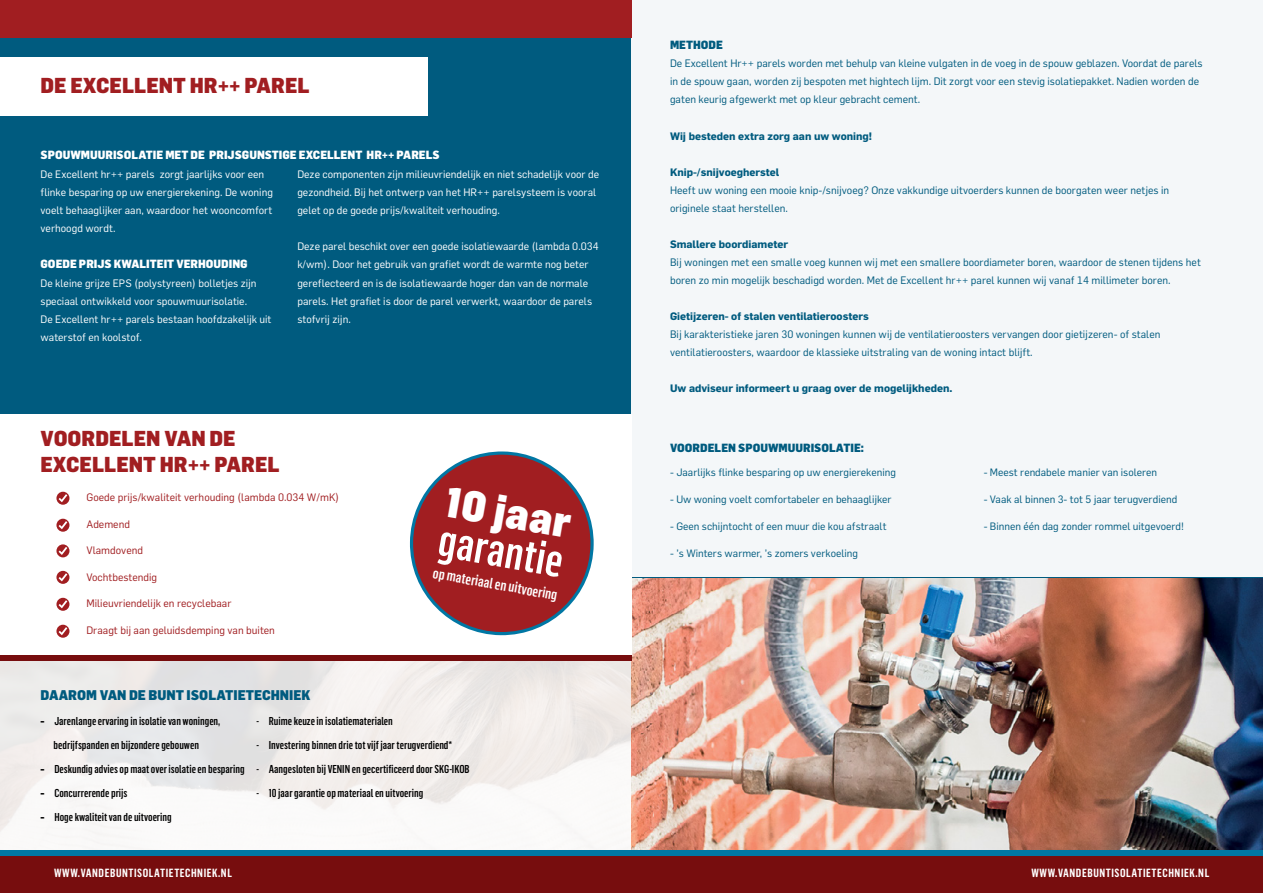
<style>
.page{position:relative;width:1263px;height:893px;background:#fff}
.page>*{position:absolute;margin:0;border:0;box-sizing:border-box;transform-origin:0 0}
.t1{font:500 45.6px "Flama Condensed";color:#fff}
.t2{font:900 42.15px "Flama Semicondensed";color:#fff}
.t3{font:900 21.15px "Flama Semicondensed";color:#a11e21}
.t4{font:500 14.7px "Flama Condensed";color:#fff}
.t5{font:900 13.8px "Flama Semicondensed";color:#005b7f}
.t6{font:900 11.7px "Flama Semicondensed";color:#fff}
.t7{font:600 11.7px "Flama Condensed";letter-spacing:.05em;color:#fff}
.t8{font:900 11.7px "Flama Semicondensed";color:#005b7f}
.t9{font:500 11.25px/24px "Flama Condensed";color:#000}
.t10{font:10.65px/18px "Flama";color:#005b7f}
.t11{font:10.65px/18px "Flama";color:#fff}
.t12{font:700 10.65px "Flama";color:#005b7f}
.t13{font:10.65px "Flama";color:#a11e21}
.t14{font:10.5px "Flama";color:#005b7f}
.s1{font-family:"Flama";font-weight:900}
</style>
<div class="page">
<svg style="left:0;top:661px;width:631px;height:187px"></svg>
<img style="left:631px;top:577px;width:632px;height:273px">
<div style="left:0;top:0;width:1263px;height:577px;background:#005b7f"></div>
<div style="left:0;top:415px;width:631px;height:241px;background:#fff"></div>
<svg style="left:56px;top:492px;width:13px;height:13px"></svg>
<svg style="left:56px;top:519px;width:13px;height:13px"></svg>
<svg style="left:56px;top:544px;width:13px;height:13px"></svg>
<svg style="left:56px;top:571px;width:13px;height:13px"></svg>
<svg style="left:56px;top:598px;width:13px;height:13px"></svg>
<div style="left:0;top:853px;width:1263px;height:40px;background:#770d0e"></div>
<svg style="left:409px;top:451px;width:185px;height:185px"></svg>
<div style="left:0;top:57px;width:427px;height:59px;background:#fff"></div>
<div style="left:0;top:850px;width:1263px;height:5px;background:#0077a4"></div>
<div style="left:631px;top:0;width:632px;height:577px;background:#f4f7f9"></div>
<svg style="left:56px;top:625px;width:13px;height:13px"></svg>
<div style="left:0;top:0;width:631px;height:38px;background:#a11e21"></div>
<div style="left:0;top:656px;width:631px;height:5px;background:#770d0e"></div>
<h3 class="t3" style="left:41px;top:72px;width:271px">DE EXCELLENT HR++ PAREL</h3>
<p class="t6" style="left:41px;top:147px;width:16px">SPOUWMUURISOLATIE</p>
<p class="t6" style="left:165px;top:147px;width:9px">MET</p>
<p class="t6" style="left:191px;top:147px;width:53px">DE PRIJSGUNSTIGE</p>
<p class="t6" style="left:299px;top:147px;width:30px">EXCELLENT</p>
<p class="t6" style="left:367px;top:147px;width:39px">HR++ PARELS</p>
<p class="t11" style="left:41px;top:165px;width:234px">De Excellent hr++ parels zorgt jaarlijks voor een flinke besparing op uw energierekening. De woning voelt behaaglijker aan, waardoor het wooncomfort verhoogd wordt.</p>
<p class="t6" style="left:41px;top:257px;width:16px">GOEDE</p>
<p class="t6" style="left:79px;top:257px;width:43px">PRIJSKWALITEIT</p>
<p class="t6" style="left:176px;top:257px;width:9px">VERHOUDING</p>
<p class="t11" style="left:41px;top:273px;width:232px">De kleine grijze EPS (polystyreen) bolletjes zijn speciaal ontwikkeld voor spouwmuurisolatie.<br>De Excellent hr++ parels bestaan hoofdzakelijk uit waterstof en koolstof.</p>
<p class="t11" style="left:297px;top:165px;width:303px">Deze componenten zijn milieuvriendelijk en niet schadelijk voor de gezondheid. Bij het ontwerp van het HR++ parelsysteem is vooral gelet op de goede prijs/kwaliteit verhouding.</p>
<p class="t11" style="left:297px;top:237px;width:303px">Deze parel beschikt over een goede isolatiewaarde (lambda 0.034 k/wm). Door het gebruik van grafiet wordt de warmte nog beter gereflecteerd en is de isolatiewaarde hoger dan van de normale parels. Het grafiet is door de parel verwerkt, waardoor de parels stofvrij zijn.</p>
<h3 class="t3" style="left:41px;top:424px;width:28px">VOORDELEN</h3>
<h3 class="t3" style="left:164px;top:424px;width:15px">VAN</h3>
<h3 class="t3" style="left:209px;top:424px;width:28px">DE</h3>
<h3 class="t3" style="left:41px;top:450px;width:53px">EXCELLENT</h3>
<h3 class="t3" style="left:160px;top:450px;width:81px">HR++ PAREL</h3>
<p class="t13" style="left:86px;top:491px;width:255px">Goede prijs/kwaliteit verhouding (lambda 0.034 W/mK)</p>
<p class="t13" style="left:86px;top:518px;width:45px">Ademend</p>
<p class="t13" style="left:86px;top:544px;width:58px">Vlamdovend</p>
<p class="t13" style="left:86px;top:571px;width:72px">Vochtbestendig</p>
<p class="t13" style="left:86px;top:597px;width:147px">Milieuvriendelijk en recyclebaar</p>
<p class="t13" style="left:86px;top:624px;width:190px">Draagt bij aan geluidsdemping van buiten</p>
<p class="t5" style="left:41px;top:686px;width:20px">DAAROM</p>
<p class="t5" style="left:100px;top:686px;width:68px">VAN DE BUNT</p>
<p class="t5" style="left:187px;top:686px;width:14px">ISOLATIETE</p>
<p class="t5" style="left:262px;top:686px;width:18px">CHNIEK</p>
<h2 class="t2" style="left:451px;top:474px;width:128px;rotate:10deg">10 JAAR</h2>
<h1 class="t1" style="left:444px;top:511px;width:127px;rotate:10deg">garantie</h1>
<h3 class="t4" style="left:435px;top:564px;width:128px;rotate:10deg">op materiaal en uitvoering</h3>
<p class="t9" style="left:54px;top:709px;width:168px;text-indent:-13px"><span class="s1">-</span> Jarenlange ervaring in isolatie van woningen, bedrijfspanden en bijzondere gebouwen</p>
<p class="t9" style="left:41px;top:757px;width:206px"><span class="s1">-</span> Deskundig advies op maat over isolatie en besparing</p>
<p class="t9" style="left:41px;top:781px;width:88px"><span class="s1">-</span> Concurrerende prijs</p>
<p class="t9" style="left:41px;top:805px;width:133px"><span class="s1">-</span> Hoge kwaliteit van de uitvoering</p>
<p class="t9" style="left:256px;top:709px;width:138px">- Ruime keuze in isolatiematerialen</p>
<p class="t9" style="left:256px;top:733px;width:197px">- Investering binnen drie tot vijf jaar terugverdiend*</p>
<p class="t9" style="left:256px;top:757px;width:215px">- Aangesloten bij VENIN en gecertificeerd door SKG-IKOB</p>
<p class="t9" style="left:256px;top:781px;width:168px">- 10 jaar garantie op materiaal en uitvoering</p>
<p class="t8" style="left:670px;top:37px;width:54px">METHODE</p>
<p class="t10" style="left:670px;top:54px;width:534px">De Excellent Hr++ parels worden met behulp van kleine vulgaten in de voeg in de spouw geblazen. Voordat de parels in de spouw gaan, worden zij bespoten met hightech lijm. Dit zorgt voor een stevig isolatiepakket. Nadien worden de gaten keurig afgewerkt met op kleur gebracht cement.</p>
<p class="t12" style="left:670px;top:129px;width:204px">Wij besteden extra zorg aan uw woning!</p>
<p class="t12" style="left:670px;top:165px;width:111px">Knip-/snijvoegherstel</p>
<p class="t10" style="left:670px;top:181px;width:501px">Heeft uw woning een mooie knip-/snijvoeg? Onze vakkundige uitvoerders kunnen de boorgaten weer netjes in originele staat herstellen.</p>
<p class="t12" style="left:670px;top:237px;width:119px">Smallere boordiameter</p>
<p class="t10" style="left:670px;top:253px;width:532px">Bij woningen met een smalle voeg kunnen wij met een smallere boordiameter boren, waardoor de stenen tijdens het boren zo min mogelijk beschadigd worden. Met de Excellent hr++ parel kunnen wij vanaf 14 millimeter boren.</p>
<p class="t12" style="left:670px;top:310px;width:200px">Gietijzeren- of stalen ventilatieroosters</p>
<p class="t10" style="left:670px;top:325px;width:492px">Bij karakteristieke jaren 30 woningen kunnen wij de ventilatieroosters vervangen door gietijzeren- of stalen ventilatieroosters, waardoor de klassieke uitstraling van de woning intact blijft.</p>
<p class="t12" style="left:670px;top:382px;width:284px">Uw adviseur informeert u graag over de mogelijkheden.</p>
<p class="t8" style="left:670px;top:440px;width:16px">VOORDELEN</p>
<p class="t8" style="left:738px;top:440px;width:127px">SPOUWMUURISOLATIE:</p>
<p class="t14" style="left:670px;top:466px;width:227px">- Jaarlijks flinke besparing op uw energierekening</p>
<p class="t14" style="left:670px;top:493px;width:223px">- Uw woning voelt comfortabeler en behaaglijker</p>
<p class="t14" style="left:670px;top:520px;width:218px">- Geen schijntocht of een muur die kou afstraalt</p>
<p class="t14" style="left:670px;top:547px;width:189px">- ’s Winters warmer, ’s zomers verkoeling</p>
<p class="t14" style="left:984px;top:466px;width:175px">- Meest rendabele manier van isoleren</p>
<p class="t14" style="left:984px;top:493px;width:195px">- Vaak al binnen 3- tot 5 jaar terugverdiend</p>
<p class="t14" style="left:984px;top:520px;width:202px">- Binnen één dag zonder rommel uitgevoerd!</p>
<p class="t7" style="left:54px;top:865px;width:179px">WWW.VANDEBUNTISOLATIETECHNIEK.NL</p>
<p class="t7" style="left:1031px;top:865px;width:179px">WWW.VANDEBUNTISOLATIETECHNIEK.NL</p>
</div>
